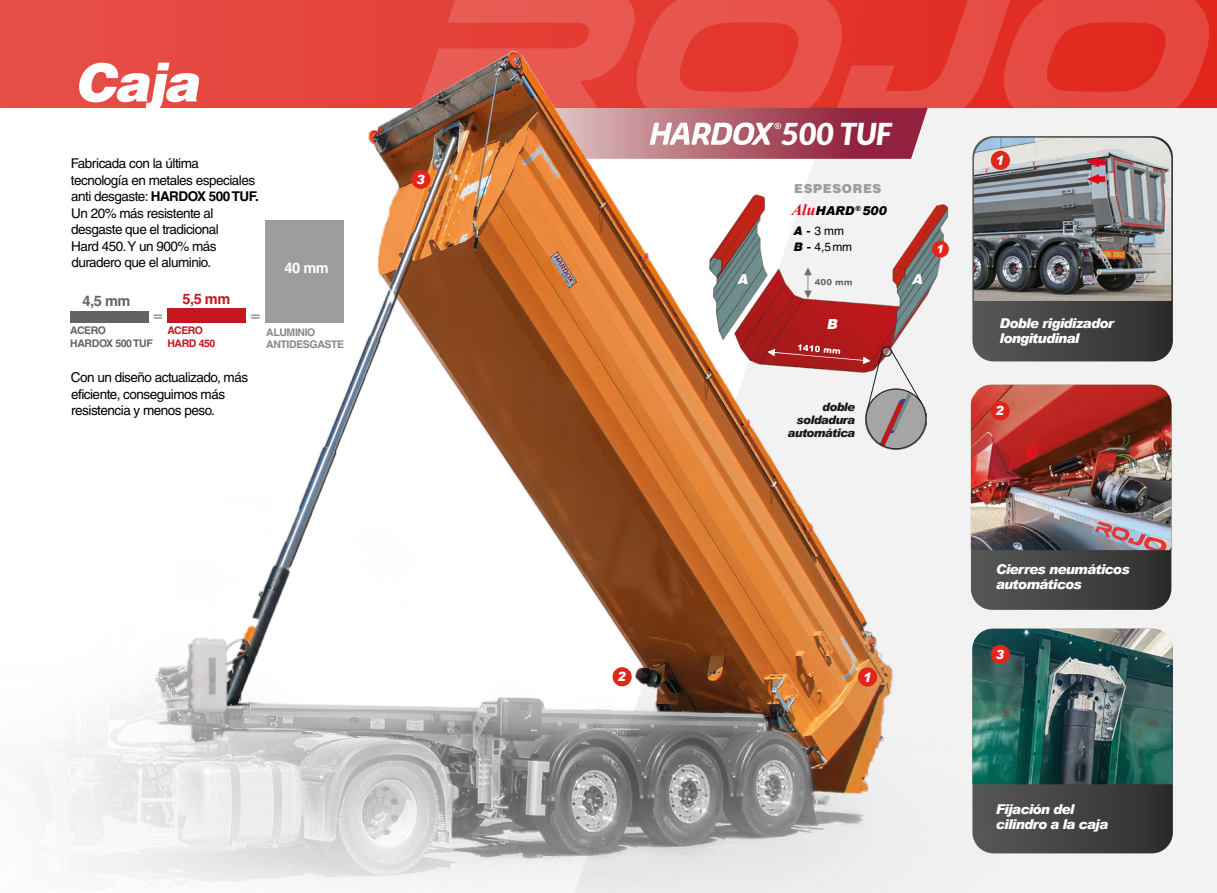
<style>
.page{position:relative;width:1217px;height:893px;background:#fff}
.page>*{position:absolute;margin:0;border:0;box-sizing:border-box;transform-origin:0 0}
.t1{font:italic 900 52.5px "Helvetica";color:#fff}
.t2{font:italic 900 30.15px "Lato";color:#fff}
.t3{font:700 14.55px "Helvetica";color:#646363}
.t4{font:700 14.55px "Helvetica";color:#c6161f}
.t5{font:700 14.55px "Helvetica";color:#fff}
.t6{font:italic 900 13.8px "Helvetica";color:#fff}
.t7{font:13.65px "Helvetica";color:#646363;scale:1.21 1}
.t8{font:13.5px/16.5px "Helvetica";letter-spacing:-.035em;color:#000}
.t9{font:italic 900 13.5px/15.1px "Arial";letter-spacing:-.05em;color:#fff}
.t10{font:italic 900 12.75px "Arial";color:#fff}
.t11{font:italic 900 12.3px "Arial";color:#000}
.t12{font:900 12.3px "Helvetica";letter-spacing:.05em;color:#9c9d9f}
.t13{font:12px/15.5px "Helvetica";color:#000}
.t14{font:italic 900 11.7px/13px "Arial";letter-spacing:-.05em;color:#1a181c;text-align:right}
.t15{font:italic 900 11.25px "Arial";color:#fff}
.t16{font:700 10.5px/12.3px "Helvetica";letter-spacing:-.035em;color:#878787}
.t17{font:700 10.5px/12.3px "Helvetica";letter-spacing:-.035em;color:#646363}
.t18{font:700 10.5px/12.3px "Helvetica";letter-spacing:-.035em;color:#c6161f}
.s1{font-weight:700}
.s2{font-family:"Helvetica Neue";font-weight:900;font-style:italic}
.s3{font-family:"Helvetica Neue";font-weight:700}
.s4{font-family:"Times New Roman";font-weight:700;font-size:15.75px;color:#e2061c}
</style>
<div class="page">
<div style="left:1062px;top:107px;width:154px;height:786px;background:#f2f2f2"></div>
<div style="left:0;top:0;width:1216px;height:107px;background:#e54840"></div>
<svg style="left:1062px;top:550px;width:108px;height:60px"></svg>
<img style="left:1062px;top:385px;width:108px;height:165px">
<svg style="left:1062px;top:784px;width:110px;height:69px"></svg>
<img style="left:1062px;top:629px;width:110px;height:155px">
<svg style="left:1062px;top:167px;width:110px;height:194px"></svg>
<img style="left:1062px;top:167px;width:108px;height:134px">
<svg style="left:1086px;top:174px;width:18px;height:10px"></svg>
<svg style="left:439px;top:0;width:769px;height:167px"></svg>
<img style="left:0;top:50px;width:1062px;height:843px">
<div style="left:612px;top:667px;width:19px;height:19px;background:#e1251b;border-radius:50%"></div>
<div style="left:411px;top:170px;width:19px;height:19px;background:#e1251b;border-radius:50%"></div>
<div style="left:857px;top:667px;width:20px;height:19px;background:#e1251b;border-radius:50%"></div>
<h1 class="t1" style="left:75px;top:48px;width:125px">Caja</h1>
<h2 class="t2" style="left:781px;top:116px;width:112px">500 TUF</h2>
<p class="t8" style="left:71px;top:155px;width:130px">Fabricada con la última</p>
<p class="t10" style="left:995px;top:152px;width:10px">1</p>
<p class="t8" style="left:71px;top:171px;width:189px">tecnología en metales especiales anti desgaste: <span class="s1">HARDOX 500 TUF.<br></span>Un 20% más resistente al desgaste que el tradicional<br>Hard 450. Y un 900% más duradero que el aluminio.</p>
<p class="t10" style="left:416px;top:171px;width:10px">3</p>
<p class="t12" style="left:794px;top:181px;width:89px">ESPESORES</p>
<p class="t13" style="left:794px;top:223px;width:59px"><span class="s2">A</span> <span class="s3">-</span> 3 mm<br><span class="s2">B</span> <span class="s3">-</span> 4,5mm</p>
<p class="t11" style="left:791px;top:203px;width:96px"><span class="s4">Alu</span>HARD <sup>®</sup> 500</p>
<p class="t15" style="left:935px;top:242px;width:9px">1</p>
<p class="t5" style="left:284px;top:259px;width:46px">40 mm</p>
<p class="t6" style="left:736px;top:270px;width:12px">A</p>
<p class="t6" style="left:911px;top:270px;width:12px">A</p>
<p class="t6" style="left:826px;top:315px;width:12px">B</p>
<p class="t3" style="left:83px;top:292px;width:49px">4,5 mm</p>
<p class="t4" style="left:182px;top:290px;width:49px">5,5 mm</p>
<p class="t7" style="left:153px;top:307px;width:9px">=</p>
<p class="t7" style="left:250px;top:307px;width:9px">=</p>
<p class="t9" style="left:999px;top:315px;width:116px">Doble rigidizador longitudinal</p>
<p class="t18" style="left:167px;top:324px;width:49px">ACERO<br>HARD 450</p>
<p class="t17" style="left:70px;top:324px;width:84px">ACERO<br>HARDOX 500 TUF</p>
<p class="t16" style="left:266px;top:326px;width:79px">ALUMINIO<br>ANTIDESGASTE</p>
<p class="t8" style="left:71px;top:369px;width:179px">Con un diseño actualizado, más eficiente, conseguimos más resistencia y menos peso.</p>
<p class="t10" style="left:617px;top:669px;width:10px">2</p>
<p class="t14" style="left:787px;top:400px;width:69px">doble soldadura automática</p>
<p class="t10" style="left:862px;top:669px;width:10px">1</p>
<p class="t10" style="left:995px;top:403px;width:10px">2</p>
<p class="t9" style="left:995px;top:562px;width:135px">Cierres neumáticos automáticos</p>
<p class="t10" style="left:995px;top:646px;width:10px">3</p>
<p class="t9" style="left:995px;top:801px;width:114px">Fijación del cilindro a la caja</p>
</div>
